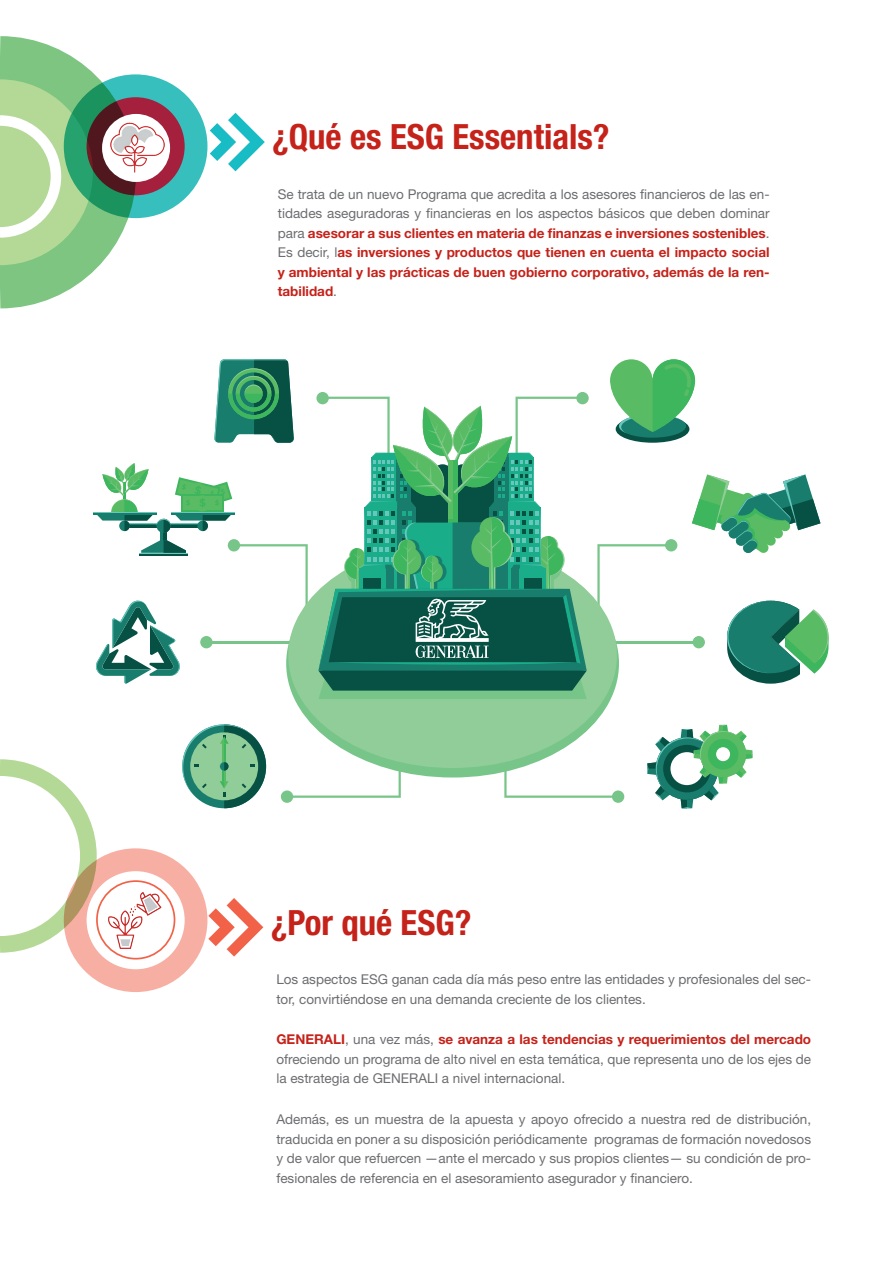
<style>
.page{position:relative;width:893px;height:1263px;background:#fff}
.page>*{position:absolute;margin:0;border:0;box-sizing:border-box;transform-origin:0 0}
.t1{font:700 condensed 34.8px "Helvetica Neue LT Std";color:#c5221a}
.t2{font:13.5px/19.5px "Helvetica Neue LT Std";color:#6c6d70;text-align:justify}
.t3{font:700 13.5px/19.5px "Helvetica Neue LT Std";color:#c5221a;text-align:justify}
.s1{font-weight:400;color:#6c6d70}
.s2{font-weight:700;color:#c5221a}
</style>
<div class="page">
<svg style="left:0;top:36px;width:156px;height:273px"></svg>
<svg style="left:0;top:110px;width:66px;height:133px"></svg>
<svg style="left:0;top:759px;width:99px;height:202px"></svg>
<svg style="left:75px;top:86px;width:121px;height:121px"></svg>
<div style="left:64px;top:74px;width:143px;height:144px;border:23px solid #36bfbc;border-radius:50%"></div>
<svg style="left:75px;top:860px;width:121px;height:121px"></svg>
<div style="left:64px;top:848px;width:143px;height:144px;border:23px solid #f8afa3;border-radius:50%"></div>
<div style="left:102px;top:114px;width:68px;height:68px;background:#fff;border-radius:50%"></div>
<div style="left:96px;top:880px;width:79px;height:79px;border:2px solid #f16249;border-radius:50%"></div>
<svg style="left:210px;top:113px;width:55px;height:58px"></svg>
<svg style="left:208px;top:898px;width:55px;height:58px"></svg>
<div style="left:316px;top:392px;width:13px;height:12px;background:#77c589;border-radius:50%"></div>
<svg style="left:292px;top:766px;width:109px;height:32px"></svg>
<div style="left:281px;top:790px;width:12px;height:13px;background:#77c589;border-radius:50%"></div>
<div style="left:576px;top:392px;width:13px;height:12px;background:#77c589;border-radius:50%"></div>
<svg style="left:597px;top:544px;width:74px;height:74px"></svg>
<div style="left:665px;top:539px;width:12px;height:12px;background:#77c589;border-radius:50%"></div>
<hr style="left:603px;top:641px;width:96px;height:2px;background:#77c589">
<div style="left:693px;top:636px;width:12px;height:12px;background:#77c589;border-radius:50%"></div>
<svg style="left:504px;top:766px;width:109px;height:32px"></svg>
<div style="left:612px;top:790px;width:12px;height:13px;background:#77c589;border-radius:50%"></div>
<div style="left:286px;top:549px;width:333px;height:228px;background:#77c589;border-radius:50%"></div>
<div style="left:288px;top:543px;width:329px;height:225px;background:#90cd98;border-radius:50%"></div>
<svg style="left:214px;top:359px;width:80px;height:84px"></svg>
<div style="left:616px;top:415px;width:73px;height:28px;background:#075044;border-radius:50%"></div>
<div style="left:619px;top:414px;width:67px;height:24px;background:#187d6c;border-radius:50%"></div>
<svg style="left:610px;top:359px;width:86px;height:74px"></svg>
<hr style="left:93px;top:512px;width:64px;height:3px;background:#187d6c">
<hr style="left:93px;top:512px;width:64px;height:1px;background:#68c7bd">
<svg style="left:182px;top:724px;width:84px;height:84px"></svg>
<svg style="left:96px;top:463px;width:212px;height:221px"></svg>
<svg style="left:727px;top:601px;width:101px;height:83px"></svg>
<svg style="left:647px;top:725px;width:106px;height:83px"></svg>
<svg style="left:692px;top:474px;width:128px;height:79px"></svg>
<svg style="left:318px;top:397px;width:269px;height:302px"></svg>
<img style="left:111px;top:120px;width:53px;height:54px">
<img style="left:107px;top:891px;width:58px;height:58px">
<h1 class="t1" style="left:272px;top:116px;width:339px">¿Qué es ESG Essentials?</h1>
<p class="t3" style="left:278px;top:184px;width:493px"><span class="s1">Se trata de un nuevo Programa que acredita a los asesores financieros de las en&shy;tidades aseguradoras y financieras en los aspectos básicos que deben dominar para</span> asesorar a sus clientes en materia de finanzas e inversiones sostenibles<span class="s1">.<br>Es decir, l</span>as inversiones y productos que tienen en cuenta el impacto social y ambiental y las prácticas de buen gobierno corporativo, además de la ren&shy;tabilidad<span class="s1">.</span></p>
<h1 class="t1" style="left:271px;top:901px;width:202px">¿Por qué ESG?</h1>
<p class="t2" style="left:276px;top:969px;width:536px">Los aspectos ESG ganan cada día más peso entre las entidades y profesionales del sec&shy;tor, convirtiéndose en una demanda creciente de los clientes.</p>
<p class="t2" style="left:276px;top:1030px;width:536px"><span class="s2">GENERALI</span>, una vez más, <span class="s2">se avanza a las tendencias y requerimientos del mercado </span>ofreciendo un programa de alto nivel en esta temática, que representa uno de los ejes de la estrategia de GENERALI a nivel internacional.</p>
<p class="t2" style="left:276px;top:1109px;width:536px">Además, es un muestra de la apuesta y apoyo ofrecido a nuestra red de distribución, traducida en poner a su disposición periódicamente programas de formación novedosos y de valor que refuercen —ante el mercado y sus propios clientes— su condición de pro&shy;fesionales de referencia en el asesoramiento asegurador y financiero.</p>
</div>
